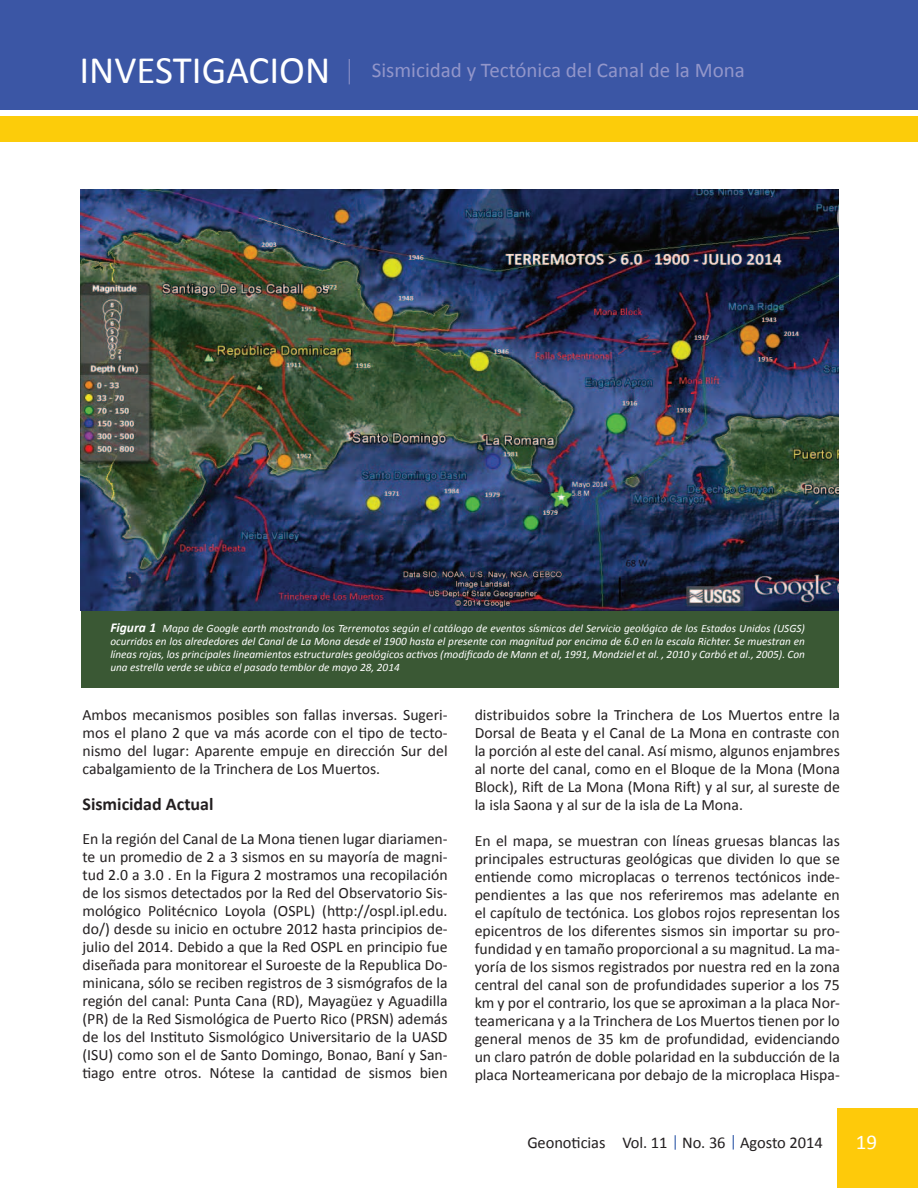
<style>
.page{position:relative;width:918px;height:1188px;background:#fff}
.page>*{position:absolute;margin:0;border:0;box-sizing:border-box;transform-origin:0 0}
.t1{font:21px "Calibri";color:#9296ca}
.t2{font:21px "Calibri";color:#fff}
.t3{font:700 18px "Calibri";color:#231f20}
.t4{font:16.5px "Calibri";letter-spacing:-.005em;color:#231f20}
.t5{font:15.75px/18px "Calibri";color:#231f20;text-align:justify}
.t6{font:italic 11.25px/13.4px "Calibri";color:#fff;text-align:justify}
.s1{font-size:39px;color:#fff}
.s2{font-weight:700;font-size:13.5px}
</style>
<div class="page">
<div style="left:837px;top:1109px;width:81px;height:79px;background:#feca0a"></div>
<div style="left:0;top:0;width:918px;height:110px;background:#3b56a5"></div>
<div style="left:0;top:116px;width:918px;height:26px;background:#fccc0a"></div>
<svg style="left:675px;top:1135px;width:1px;height:15px"></svg>
<svg style="left:733px;top:1135px;width:1px;height:15px"></svg>
<svg style="left:349px;top:59px;width:1px;height:25px"></svg>
<div style="left:81px;top:609px;width:758px;height:79px;background:#3a5834"></div>
<img style="left:81px;top:189px;width:758px;height:421px">
<h1 class="t1" style="left:80px;top:57px;width:667px"><span class="s1">INVESTIGACION</span> Sismicidad y Tectónica del Canal de la Mona</h1>
<p class="t6" style="left:110px;top:621px;width:696px"><span class="s2">Figura 1</span> Mapa de Google earth mostrando los Terremotos según el catálogo de eventos sísmicos del Servicio geológico de los Estados Unidos (USGS) ocurridos en los alrededores del Canal de La Mona desde el 1900 hasta el presente con magnitud por encima de 6.0 en la escala Richter. Se muestran en líneas rojas, los principales lineamientos estructurales geológicos activos (modificado de Mann et al, 1991, Mondziel et al. , 2010 y Carbó et al., 2005). Con una estrella verde se ubica el pasado temblor de mayo 28, 2014</p>
<p class="t5" style="left:82px;top:705px;width:367px">Ambos mecanismos posibles son fallas inversas. Sugeri&shy;mos el plano 2 que va más acorde con el tipo de tecto&shy;nismo del lugar: Aparente empuje en dirección Sur del cabalgamiento de la Trinchera de Los Muertos.</p>
<p class="t3" style="left:82px;top:793px;width:133px">Sismicidad Actual</p>
<p class="t5" style="left:82px;top:829px;width:367px">En la región del Canal de La Mona tienen lugar diariamen&shy;te un promedio de 2 a 3 sismos en su mayoría de magni&shy;tud 2.0 a 3.0 . En la Figura 2 mostramos una recopilación de los sismos detectados por la Red del Observatorio Sis&shy;mológico Politécnico Loyola (OSPL) (http://ospl.ipl.edu. do/) desde su inicio en octubre 2012 hasta principios de&shy;julio del 2014. Debido a que la Red OSPL en principio fue diseñada para monitorear el Suroeste de la Republica Do&shy;minicana, sólo se reciben registros de 3 sismógrafos de la región del canal: Punta Cana (RD), Mayagüez y Aguadilla (PR) de la Red Sismológica de Puerto Rico (PRSN) además de los del Instituto Sismológico Universitario de la UASD (ISU) como son el de Santo Domingo, Bonao, Baní y San&shy;tiago entre otros. Nótese la cantidad de sismos bien</p>
<p class="t5" style="left:475px;top:705px;width:367px">distribuidos sobre la Trinchera de Los Muertos entre la Dorsal de Beata y el Canal de La Mona en contraste con la porción al este del canal. Así mismo, algunos enjambres al norte del canal, como en el Bloque de la Mona (Mona Block), Rift de La Mona (Mona Rift) y al sur, al sureste de la isla Saona y al sur de la isla de La Mona.</p>
<p class="t5" style="left:475px;top:831px;width:367px">En el mapa, se muestran con líneas gruesas blancas las principales estructuras geológicas que dividen lo que se entiende como microplacas o terrenos tectónicos inde&shy;pendientes a las que nos referiremos mas adelante en el capítulo de tectónica. Los globos rojos representan los epicentros de los diferentes sismos sin importar su pro&shy;fundidad y en tamaño proporcional a su magnitud. La ma&shy;yoría de los sismos registrados por nuestra red en la zona central del canal son de profundidades superior a los 75 km y por el contrario, los que se aproximan a la placa Nor&shy;teamericana y a la Trinchera de Los Muertos tienen por lo general menos de 35 km de profundidad, evidenciando un claro patrón de doble polaridad en la subducción de la placa Norteamericana por debajo de la microplaca Hispa-</p>
<p class="t4" style="left:527px;top:1132px;width:297px">Geonoticias Vol. 11 No. 36 Agosto 2014</p>
<h1 class="t2" style="left:856px;top:1129px;width:23px">19</h1>
</div>
